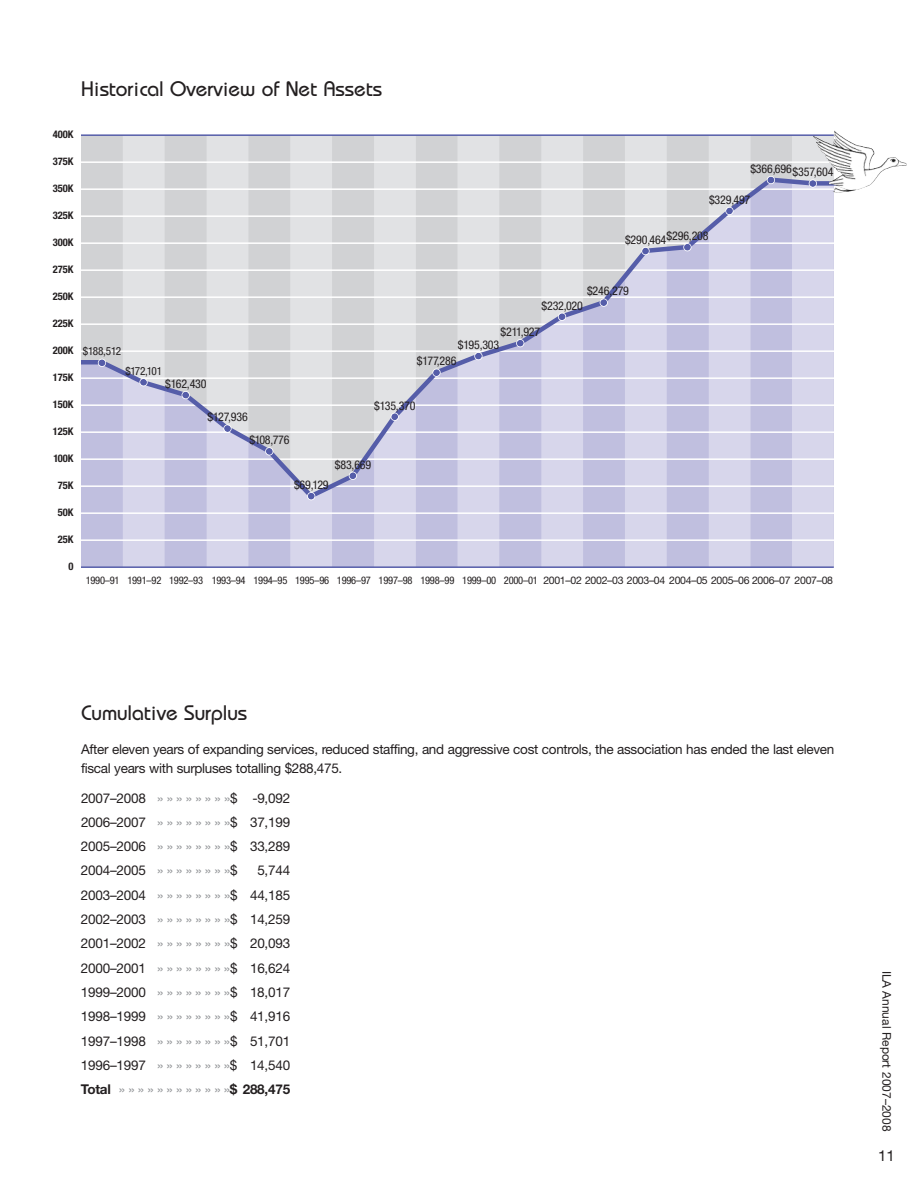
<style>
.page{position:relative;width:918px;height:1188px;background:#fff}
.page>*{position:absolute;margin:0;border:0;box-sizing:border-box;transform-origin:0 0}
.t1{font:500 21px "Bauhaus LT";color:#231f20}
.t2{font:15px "Helvetica Neue";color:#231f20}
.t3{font:13.5px/24.3px "Helvetica Neue";letter-spacing:-.02em;color:#231f20;text-align:justify}
.t4{font:condensed 12px "Helvetica Neue";letter-spacing:-.015em;color:#231f20}
.t5{font:12px "Helvetica Neue";color:#231f20}
.t6{font:condensed 11.25px "Helvetica Neue";letter-spacing:-.04em;color:#231f20}
.t7{font:condensed 10.5px "Helvetica Neue";letter-spacing:-.025em;color:#231f20}
.t8{font:700 condensed 10.5px "Helvetica Neue";color:#231f20}
.s1{font-stretch:normal}
.s2{color:#939598}
.s3{font-weight:700}
</style>
<div class="page">
<div style="left:81px;top:136px;width:753px;height:431px;background:#d1d2d4"></div>
<div style="left:81px;top:502px;width:711px;height:64px;background:#c0bfdf"></div>
<svg style="left:123px;top:136px;width:42px;height:430px"></svg>
<svg style="left:207px;top:136px;width:41px;height:430px"></svg>
<svg style="left:290px;top:136px;width:42px;height:430px"></svg>
<svg style="left:374px;top:136px;width:42px;height:430px"></svg>
<svg style="left:458px;top:136px;width:41px;height:430px"></svg>
<svg style="left:541px;top:136px;width:42px;height:430px"></svg>
<svg style="left:625px;top:136px;width:42px;height:430px"></svg>
<svg style="left:709px;top:136px;width:42px;height:430px"></svg>
<svg style="left:792px;top:136px;width:42px;height:430px"></svg>
<hr style="left:81px;top:566px;width:753px;height:2px;background:#555da9">
<hr style="left:81px;top:539px;width:756px;height:2px;background:#fff">
<hr style="left:81px;top:512px;width:756px;height:2px;background:#fff">
<hr style="left:81px;top:161px;width:756px;height:2px;background:#fff">
<svg style="left:81px;top:175px;width:771px;height:327px"></svg>
<hr style="left:81px;top:134px;width:753px;height:2px;background:#555da9">
<div style="left:99px;top:359px;width:6px;height:7px;background:#555da9;border-radius:50%"></div>
<div style="left:98px;top:359px;width:8px;height:8px;border:2px solid #fff;border-radius:50%"></div>
<div style="left:140px;top:379px;width:7px;height:7px;background:#555da9;border-radius:50%"></div>
<div style="left:139px;top:378px;width:9px;height:8px;border:2px solid #fff;border-radius:50%"></div>
<div style="left:182px;top:392px;width:7px;height:6px;background:#555da9;border-radius:50%"></div>
<div style="left:182px;top:391px;width:8px;height:8px;border:2px solid #fff;border-radius:50%"></div>
<div style="left:224px;top:425px;width:7px;height:7px;background:#555da9;border-radius:50%"></div>
<div style="left:223px;top:424px;width:9px;height:9px;border:2px solid #fff;border-radius:50%"></div>
<div style="left:266px;top:448px;width:7px;height:7px;background:#555da9;border-radius:50%"></div>
<div style="left:265px;top:447px;width:8px;height:9px;border:2px solid #fff;border-radius:50%"></div>
<div style="left:308px;top:493px;width:7px;height:7px;background:#555da9;border-radius:50%"></div>
<div style="left:307px;top:492px;width:8px;height:8px;border:2px solid #fff;border-radius:50%"></div>
<div style="left:349px;top:472px;width:7px;height:7px;background:#555da9;border-radius:50%"></div>
<div style="left:349px;top:472px;width:8px;height:8px;border:2px solid #fff;border-radius:50%"></div>
<div style="left:391px;top:413px;width:7px;height:7px;background:#555da9;border-radius:50%"></div>
<div style="left:391px;top:413px;width:8px;height:8px;border:2px solid #fff;border-radius:50%"></div>
<div style="left:433px;top:369px;width:7px;height:7px;background:#555da9;border-radius:50%"></div>
<div style="left:432px;top:369px;width:9px;height:8px;border:2px solid #fff;border-radius:50%"></div>
<div style="left:475px;top:353px;width:7px;height:7px;background:#555da9;border-radius:50%"></div>
<div style="left:474px;top:352px;width:9px;height:8px;border:2px solid #fff;border-radius:50%"></div>
<div style="left:517px;top:340px;width:7px;height:7px;background:#555da9;border-radius:50%"></div>
<div style="left:516px;top:339px;width:8px;height:8px;border:2px solid #fff;border-radius:50%"></div>
<div style="left:559px;top:313px;width:6px;height:7px;background:#555da9;border-radius:50%"></div>
<div style="left:558px;top:313px;width:8px;height:8px;border:2px solid #fff;border-radius:50%"></div>
<div style="left:600px;top:299px;width:7px;height:7px;background:#555da9;border-radius:50%"></div>
<div style="left:600px;top:298px;width:8px;height:9px;border:2px solid #fff;border-radius:50%"></div>
<div style="left:642px;top:248px;width:7px;height:6px;background:#555da9;border-radius:50%"></div>
<div style="left:641px;top:247px;width:9px;height:8px;border:2px solid #fff;border-radius:50%"></div>
<div style="left:684px;top:244px;width:7px;height:7px;background:#555da9;border-radius:50%"></div>
<div style="left:683px;top:243px;width:9px;height:8px;border:2px solid #fff;border-radius:50%"></div>
<div style="left:726px;top:208px;width:7px;height:6px;background:#555da9;border-radius:50%"></div>
<div style="left:725px;top:207px;width:9px;height:8px;border:2px solid #fff;border-radius:50%"></div>
<div style="left:767px;top:176px;width:8px;height:8px;border:2px solid #fff;border-radius:50%"></div>
<div style="left:809px;top:180px;width:7px;height:7px;background:#555da9;border-radius:50%"></div>
<div style="left:809px;top:179px;width:8px;height:9px;border:2px solid #fff;border-radius:50%"></div>
<h1 class="t1" style="left:81px;top:81px;width:303px">Historical Overview of Net Assets</h1>
<p class="t8" style="left:53px;top:130px;width:22px">400K</p>
<p class="t8" style="left:53px;top:157px;width:22px">375K</p>
<p class="t8" style="left:53px;top:184px;width:22px">350K</p>
<p class="t8" style="left:53px;top:211px;width:22px">325K</p>
<p class="t8" style="left:53px;top:238px;width:22px">300K</p>
<p class="t8" style="left:53px;top:265px;width:22px">275K</p>
<p class="t8" style="left:53px;top:292px;width:22px">250K</p>
<p class="t8" style="left:53px;top:319px;width:22px">225K</p>
<p class="t8" style="left:53px;top:346px;width:22px">200K</p>
<p class="t8" style="left:53px;top:373px;width:22px">175K</p>
<p class="t8" style="left:53px;top:400px;width:22px">150K</p>
<p class="t8" style="left:53px;top:427px;width:22px">125K</p>
<p class="t8" style="left:53px;top:454px;width:22px">100K</p>
<p class="t8" style="left:58px;top:481px;width:17px">75K</p>
<p class="t8" style="left:58px;top:508px;width:17px">50K</p>
<p class="t8" style="left:58px;top:535px;width:17px">25K</p>
<p class="t8" style="left:68px;top:562px;width:7px">0</p>
<p class="t4" style="left:750px;top:164px;width:43px">$366,696</p>
<p class="t4" style="left:793px;top:168px;width:42px">$357,604</p>
<p class="t4" style="left:709px;top:195px;width:43px">$329,497</p>
<p class="t4" style="left:625px;top:233px;width:85px">$290,464$296,208</p>
<p class="t4" style="left:587px;top:287px;width:43px">$246,279</p>
<p class="t6" style="left:83px;top:347px;width:40px">$188,512</p>
<p class="t6" style="left:125px;top:367px;width:38px">$172,101</p>
<p class="t4" style="left:165px;top:379px;width:43px">$162,430</p>
<p class="t4" style="left:208px;top:413px;width:42px">$127,936</p>
<p class="t4" style="left:249px;top:436px;width:42px">$108,776</p>
<p class="t4" style="left:542px;top:301px;width:43px">$232,020</p>
<p class="t4" style="left:501px;top:327px;width:41px">$211,927</p>
<p class="t4" style="left:458px;top:340px;width:43px">$195,303</p>
<p class="t4" style="left:417px;top:357px;width:41px">$177,286</p>
<p class="t4" style="left:374px;top:401px;width:43px">$135,370</p>
<p class="t4" style="left:335px;top:460px;width:38px">$83,669</p>
<p class="t4" style="left:294px;top:480px;width:36px">$69,129</p>
<p class="t7" style="left:86px;top:577px;width:749px">1990–91 1991–92 1992–93 1993–94 1994–95 1995–96 1996–97 1997–98 1998–99 1999–00 2000–01 <span class="s1">2001–02 2002–03 2003–04 2004–05 2005–06 2006–07 2007–08</span></p>
<h1 class="t1" style="left:81px;top:705px;width:168px">Cumulative Surplus</h1>
<p class="t3" style="left:81px;top:740px;width:755px;line-height:18.9px">After eleven years of expanding services, reduced staffing, and aggressive cost controls, the association has ended the last eleven fiscal years with surpluses totalling $288,475.</p>
<p class="t3" style="left:81px;top:785px;width:211px">2007–2008 <span class="s2">» » » » » » » »</span>$ -9,092<br>2006–2007 <span class="s2">» » » » » » » »</span>$ 37,199<br>2005–2006 <span class="s2">» » » » » » » »</span>$ 33,289<br>2004–2005 <span class="s2">» » » » » » » »</span>$</p>
<p class="t3" style="left:81px;top:858px;width:211px;text-indent:176px">5,744<br>2003–2004 <span class="s2">» » » » » » » »</span>$ 44,185<br>2002–2003 <span class="s2">» » » » » » » »</span>$ 14,259<br>2001–2002 <span class="s2">» » » » » » » »</span>$ 20,093<br>2000–2001 <span class="s2">» » » » » » » »</span>$ 16,624<br>1999–2000 <span class="s2">» » » » » » » »</span>$ 18,017<br>1998–1999 <span class="s2">» » » » » » » »</span>$ 41,916<br>1997–1998 <span class="s2">» » » » » » » »</span>$ 51,701<br>1996–1997 <span class="s2">» » » » » » » »</span>$ 14,540<br><span class="s3">Total</span> <span class="s2">»»»»»»»»»»»»</span><span class="s3">$ 288,475</span></p>
<p class="t5" style="left:891px;top:971px;width:162px;rotate:90deg">ILA Annual Report 2007–2008</p>
<p class="t2" style="left:878px;top:1147px;width:18px">11</p>
</div>
